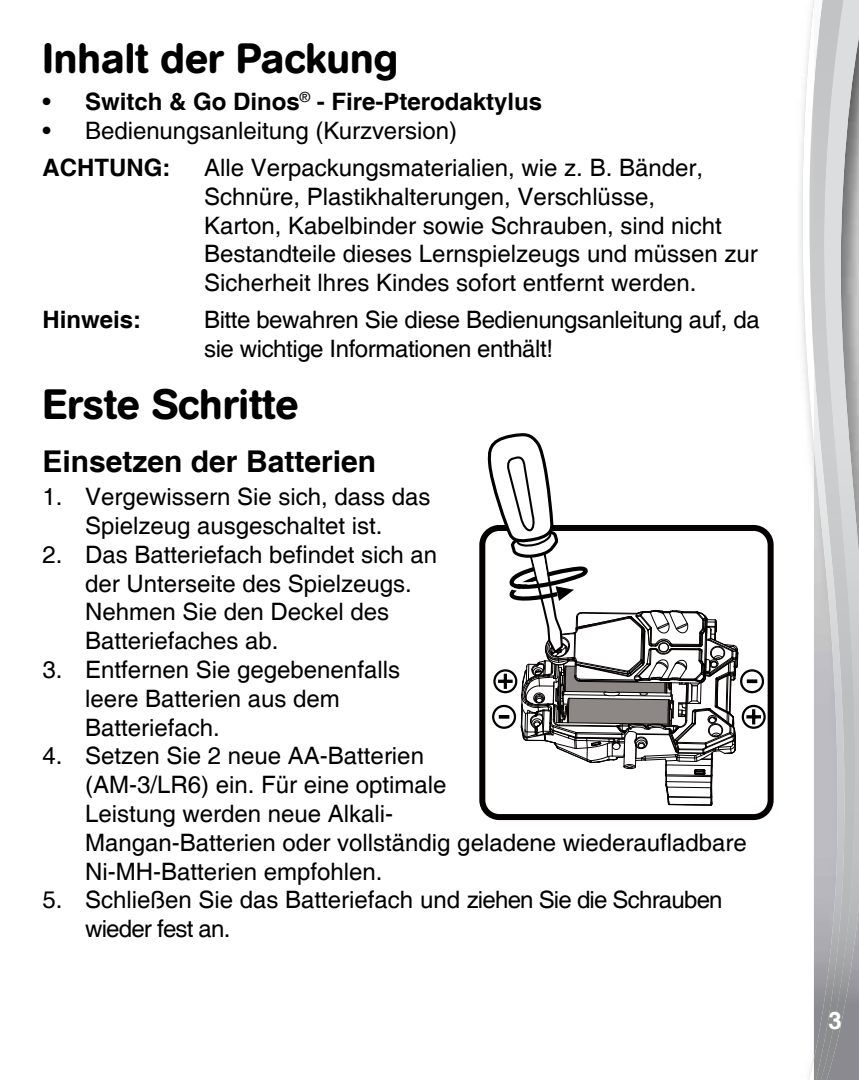
<style>
.page{position:relative;width:859px;height:1080px;background:#fff}
.page>*{position:absolute;margin:0;border:0;box-sizing:border-box;transform-origin:0 0}
.t1{font:500 42px "AG Book Rounded";color:#000}
.t2{font:700 30px "Helvetica";color:#000}
.t3{font:24px/28.8px "Helvetica";color:#000}
.t4{font:24px/28.8px "Helvetica";letter-spacing:-.03em;color:#000}
.t5{font:700 24px "Helvetica";color:#000}
.t6{font:500 24px/37.2px "Helvetica";color:#000}
.t7{font:700 24px "Helvetica";color:#fff}
.s1{font-weight:400}
.s2{font-weight:700}
</style>
<div class="page">
<svg style="left:802px;top:0;width:12px;height:1080px"></svg>
<img style="left:847px;top:906px;width:12px;height:174px">
<svg style="left:847px;top:0;width:12px;height:906px;background:#b6b7b8"></svg>
<img style="left:814px;top:0;width:33px;height:1080px">
<div style="left:479px;top:525px;width:295px;height:295px;border:6px solid #040000;border-radius:17px"></div>
<div style="left:747px;top:679px;width:10px;height:4px;border:2px solid #000"></div>
<div style="left:740px;top:669px;width:24px;height:24px;border:2px solid #000;border-radius:50%"></div>
<svg style="left:746px;top:709px;width:16px;height:16px"></svg>
<div style="left:742px;top:705px;width:24px;height:24px;border:2px solid #000;border-radius:50%"></div>
<svg style="left:486px;top:433px;width:252px;height:373px"></svg>
<div style="left:493px;top:669px;width:24px;height:24px;border:2px solid #000;border-radius:50%"></div>
<h1 class="t1" style="left:43px;top:33px;width:357px">Inhalt der Packung</h1>
<p class="t5" style="left:43px;top:87px;width:501px"><span class="s1">•</span> Switch &amp; Go Dinos<sup>®</sup> - Fire-Pterodaktylus</p>
<p class="t6" style="left:43px;top:112px;width:416px"><span class="s1">•</span> Bedienungsanleitung (Kurzversion)<br><span class="s2">ACHTUNG:</span></p>
<p class="t3" style="left:204px;top:154px;width:555px">Alle Verpackungsmaterialien, wie z. B. Bänder, Schnüre, Plastikhalterungen, Verschlüsse,<br>Karton, Kabelbinder sowie Schrauben, sind nicht Bestandteile dieses Lernspielzeugs und müssen zur Sicherheit lhres Kindes sofort entfernt werden.</p>
<p class="t5" style="left:43px;top:305px;width:100px">Hinweis:</p>
<p class="t3" style="left:204px;top:306px;width:557px">Bitte bewahren Sie diese Bedienungsanleitung auf, da sie wichtige Informationen enthält!</p>
<h1 class="t1" style="left:43px;top:380px;width:257px">Erste Schritte</h1>
<p class="t2" style="left:43px;top:443px;width:335px">Einsetzen der Batterien</p>
<p class="t3" style="left:43px;top:483px;width:390px;text-align:center">1. Vergewissern Sie sich, dass das<br>Spielzeug ausgeschaltet ist.</p>
<p class="t3" style="left:85px;top:541px;width:354px;text-indent:-43px">2. Das Batteriefach befindet sich an der Unterseite des Spielzeugs.<br>Nehmen Sie den Deckel des<br>Batteriefaches ab.</p>
<p class="t3" style="left:85px;top:656px;width:316px;text-indent:-43px">3. Entfernen Sie gegebenenfalls leere Batterien aus dem<br>Batteriefach.</p>
<p class="t3" style="left:85px;top:742px;width:663px;text-indent:-43px">4. Setzen Sie 2 neue AA-Batterien<br>(AM-3/LR6) ein. Für eine optimale<br>Leistung werden neue Alkali-<br>Mangan-Batterien oder vollständig geladene wiederaufladbare Ni-MH-Batterien empfohlen.</p>
<p class="t4" style="left:85px;top:886px;width:639px;text-indent:-43px">5. Schließen Sie das Batteriefach und ziehen Sie die Schrauben wieder fest an.</p>
<p class="t7" style="left:828px;top:1006px;width:15px">3</p>
</div>
